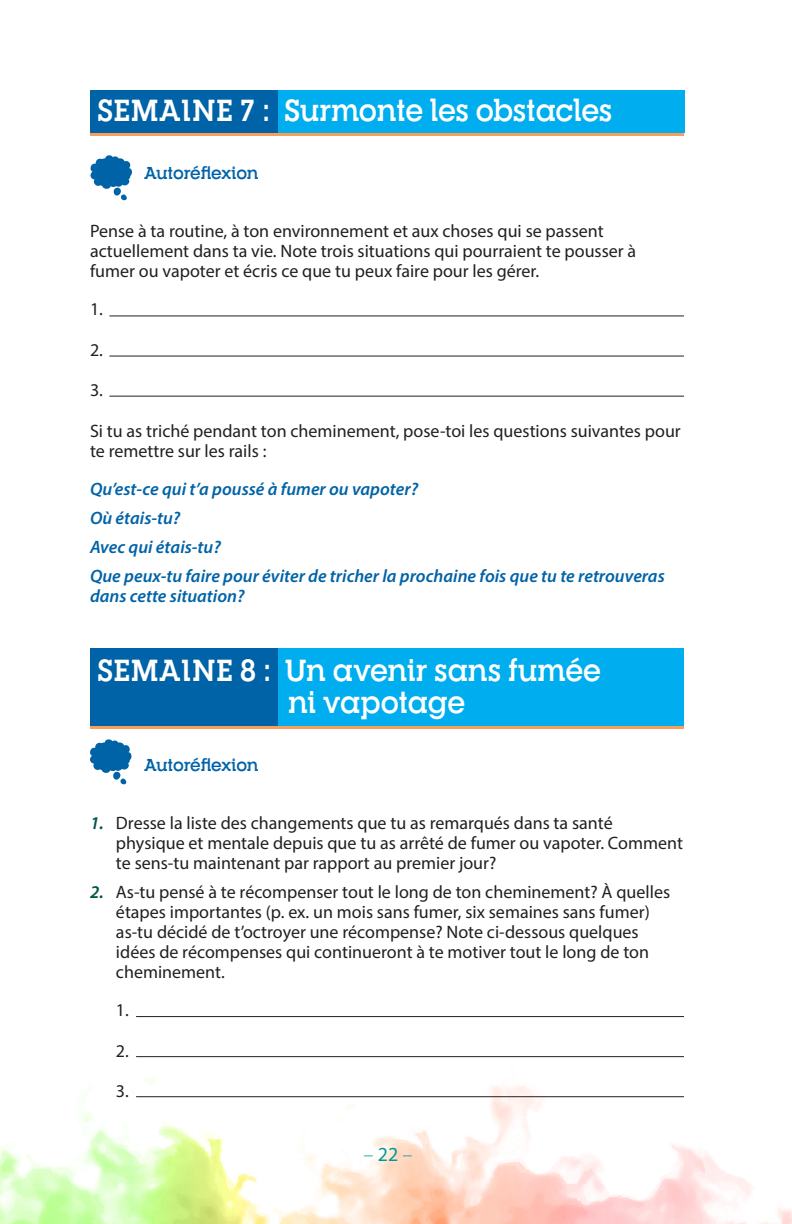
<style>
.page{position:relative;width:792px;height:1224px;background:#fff}
.page>*{position:absolute;margin:0;border:0;box-sizing:border-box;transform-origin:0 0}
.t1{font:700 30px/32px "RNS Camelia";letter-spacing:-.005em;color:#fff;scale:.93 1}
.t2{font:300 20px "Myriad Pro";color:#009992}
.t3{font:18px/20px "Myriad Pro";color:#231f20}
.t4{font:italic 600 18px/29px "Myriad Pro";color:#0163a7}
.t5{font:700 17px "RNS Camelia";letter-spacing:-.015em;color:#0163a7}
.s1{font-weight:600;font-style:italic;color:#005648}
.s2{font-weight:400}
</style>
<div class="page">
<svg style="left:0;top:1057px;width:792px;height:167px"></svg>
<div style="left:228px;top:648px;width:456px;height:78px;background:#00aeef"></div>
<div style="left:90px;top:648px;width:188px;height:78px;background:#0163a7"></div>
<hr style="left:90px;top:726px;width:594px;height:2px;background:#f8a05b">
<div style="left:231px;top:90px;width:453px;height:43px;background:#00aeef"></div>
<div style="left:90px;top:90px;width:188px;height:43px;background:#0163a7"></div>
<hr style="left:90px;top:133px;width:594px;height:3px;background:#f8a05b">
<hr style="left:109px;top:315px;width:575px;height:1px;background:#231f20">
<hr style="left:109px;top:356px;width:575px;height:1px;background:#231f20">
<hr style="left:109px;top:396px;width:575px;height:1px;background:#231f20">
<svg style="left:90px;top:155px;width:42px;height:46px"></svg>
<hr style="left:136px;top:1016px;width:548px;height:1px;background:#231f20">
<hr style="left:136px;top:1056px;width:548px;height:1px;background:#231f20">
<hr style="left:136px;top:1096px;width:548px;height:1px;background:#231f20">
<svg style="left:90px;top:739px;width:42px;height:46px"></svg>
<h1 class="t1" style="left:97px;top:94px;width:556px">SEMAINE 7 : Surmonte les obstacles</h1>
<p class="t5" style="left:144px;top:163px;width:116px">Autoréflexion</p>
<p class="t3" style="left:90px;top:221px;width:548px">Pense à ta routine, à ton environnement et aux choses qui se passent actuellement dans ta vie. Note trois situations qui pourraient te pousser à fumer ou vapoter et écris ce que tu peux faire pour les gérer.</p>
<p class="t3" style="left:90px;top:299px;width:14px">1.</p>
<p class="t3" style="left:90px;top:340px;width:14px">2.</p>
<p class="t3" style="left:90px;top:380px;width:14px">3.</p>
<p class="t3" style="left:90px;top:421px;width:592px">Si tu as triché pendant ton cheminement, pose-toi les questions suivantes pour te remettre sur les rails :</p>
<p class="t4" style="left:90px;top:474px;width:576px">Qu’est-ce qui t’a poussé à fumer ou vapoter?<br>Où étais-tu?<br>Avec qui étais-tu?<br>Que peux-tu faire pour éviter de tricher la prochaine fois que tu te retrouveras</p>
<p class="t4" style="left:90px;top:581px;width:156px">dans cette situation?</p>
<h1 class="t1" style="left:288px;top:654px;width:338px;text-indent:-191px">SEMAINE 8 : Un avenir sans fumée ni vapotage</h1>
<p class="t5" style="left:144px;top:754px;width:116px">Autoréflexion</p>
<p class="t3" style="left:116px;top:813px;width:569px;text-indent:-26px"><span class="s1">1.</span> Dresse la liste des changements que tu as remarqués dans ta santé physique et mentale depuis que tu as arrêté de fumer ou vapoter. Comment te sens-tu maintenant par rapport au premier jour?</p>
<p class="t3" style="left:116px;top:882px;width:556px;text-indent:-26px"><span class="s1">2.</span> As-tu pensé à te récompenser tout le long de ton cheminement? À quelles étapes importantes (p. ex. un mois sans fumer, six semaines sans fumer) as-tu décidé de t’octroyer une récompense? Note ci-dessous quelques idées de récompenses qui continueront à te motiver tout le long de ton cheminement.</p>
<p class="t3" style="left:116px;top:1000px;width:14px">1.</p>
<p class="t3" style="left:116px;top:1040px;width:14px">2.</p>
<p class="t3" style="left:116px;top:1081px;width:14px">3.</p>
<p class="t2" style="left:364px;top:1143px;width:50px">– <span class="s2">22</span> –</p>
</div>
